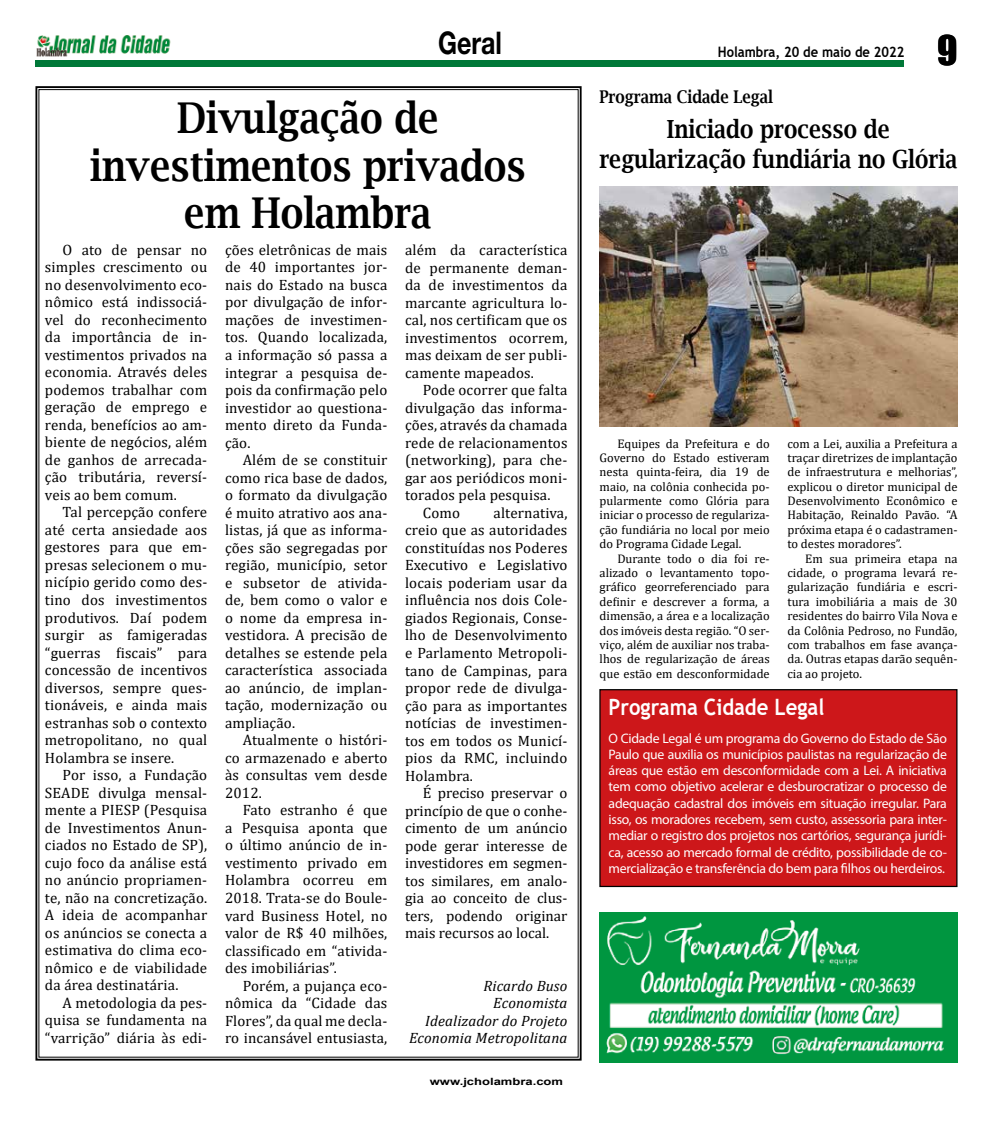
<style>
.page{position:relative;width:993px;height:1124px;background:#fff}
.page>*{position:absolute;margin:0;border:0;box-sizing:border-box;transform-origin:0 0}
.t1{font:600 42.5px/47.5px "Lucida Bright";color:#000;text-align:center;scale:.86 1}
.t2{font:37.5px "Impact";color:#000}
.t3{font:700 31.25px "Helvetica Neue";color:#000;scale:.8 1}
.t4{font:600 25px/30px "Lucida Bright";color:#000;text-align:center;scale:.86 1}
.t5{font:700 22.5px "Trebuchet MS";color:#fff;scale:.9 1}
.t6{font:600 17.5px "Lucida Bright";color:#000;scale:.86 1}
.t7{font:15px/17.5px "Cambria";letter-spacing:.01em;color:#000;text-align:justify}
.t8{font:italic 15px/17.5px "Cambria";letter-spacing:.01em;color:#000;text-align:right}
.t9{font:700 14.38px "Trebuchet MS";color:#000;scale:.9 1}
.t10{font:13.75px/16.2px "Myriad Pro";letter-spacing:-.02em;color:#fff;text-align:justify}
.t11{font:12.5px/14.4px "Cambria";color:#000;text-align:justify}
.t12{font:700 10px "Arial";color:#000;scale:1.3 1}
</style>
<div class="page">
<div style="left:35px;top:60px;width:869px;height:7px;background:#007838"></div>
<img style="left:36px;top:35px;width:135px;height:22px">
<div style="left:599px;top:689px;width:357px;height:197px;background:#cd171a"></div>
<div style="left:599px;top:689px;width:358px;height:197px;border:1px solid #000"></div>
<svg style="left:35px;top:86px;width:547px;height:975px"></svg>
<img style="left:599px;top:186px;width:358px;height:240px">
<img style="left:599px;top:912px;width:358px;height:150px">
<h3 class="t3" style="left:438px;top:24px;width:81px">Geral</h3>
<h1 class="t1" style="left:90px;top:94px;width:508px">Divulgação de investimentos privados em Holambra</h1>
<p class="t7" style="left:45px;top:241px;width:164px;text-indent:18px">O ato de pensar no simples crescimento ou no desenvolvimento eco&shy;nômico está indissociá&shy;vel do reconhecimento da importância de in&shy;vestimentos privados na economia. Através deles podemos trabalhar com geração de emprego e renda, benefícios ao am&shy;biente de negócios, além de ganhos de arrecada&shy;ção tributária, reversí&shy;veis ao bem comum.</p>
<p class="t7" style="left:45px;top:503px;width:164px;text-indent:18px">Tal percepção confere até certa ansiedade aos gestores para que em&shy;presas selecionem o mu&shy;nicípio gerido como des&shy;tino dos investimentos produtivos. Daí podem surgir as famigeradas “guerras fiscais” para concessão de incentivos diversos, sempre ques&shy;tionáveis, e ainda mais estranhas sob o contexto metropolitano, no qual Holambra se insere.</p>
<p class="t7" style="left:45px;top:766px;width:164px;text-indent:18px">Por isso, a Fundação SEADE divulga mensal&shy;mente a PIESP (Pesquisa de Investimentos Anun&shy;ciados no Estado de SP), cujo foco da análise está no anúncio propriamen&shy;te, não na concretização.<br>A ideia de acompanhar os anúncios se conecta a estimativa do clima eco&shy;nômico e de viabilidade da área destinatária.</p>
<p class="t7" style="left:45px;top:993px;width:164px;text-indent:18px">A metodologia da pes&shy;quisa se fundamenta na “varrição” diária às edi-</p>
<p class="t7" style="left:225px;top:241px;width:164px">ções eletrônicas de mais de 40 importantes jor&shy;nais do Estado na busca por divulgação de infor&shy;mações de investimen&shy;tos. Quando localizada, a informação só passa a integrar a pesquisa de&shy;pois da confirmação pelo investidor ao questiona&shy;mento direto da Funda&shy;ção.</p>
<p class="t7" style="left:225px;top:451px;width:164px;text-indent:18px">Além de se constituir como rica base de dados, o formato da divulgação é muito atrativo aos ana&shy;listas, já que as informa&shy;ções são segregadas por região, município, setor e subsetor de ativida&shy;de, bem como o valor e o nome da empresa in&shy;vestidora. A precisão de detalhes se estende pela característica associada ao anúncio, de implan&shy;tação, modernização ou ampliação.</p>
<p class="t7" style="left:225px;top:731px;width:164px;text-indent:18px">Atualmente o históri&shy;co armazenado e aberto às consultas vem desde 2012.</p>
<p class="t7" style="left:225px;top:801px;width:164px;text-indent:18px">Fato estranho é que a Pesquisa aponta que o último anúncio de in&shy;vestimento privado em Holambra ocorreu em 2018. Trata-se do Boule&shy;vard Business Hotel, no valor de R$ 40 milhões, classificado em “ativida&shy;des imobiliárias”.</p>
<p class="t7" style="left:225px;top:976px;width:164px;text-indent:18px">Porém, a pujança eco&shy;nômica da “Cidade das Flores”, da qual me decla&shy;ro incansável entusiasta,</p>
<p class="t7" style="left:405px;top:241px;width:164px">além da característica de permanente deman&shy;da de investimentos da marcante agricultura lo&shy;cal, nos certificam que os investimentos ocorrem, mas deixam de ser publi&shy;camente mapeados.</p>
<p class="t7" style="left:422px;top:381px;width:146px">Pode ocorrer que falta</p>
<p class="t7" style="left:405px;top:399px;width:164px">divulgação das informa-</p>
<p class="t7" style="left:405px;top:416px;width:164px">ções, através da chamada</p>
<p class="t7" style="left:405px;top:434px;width:164px">rede de relacionamentos</p>
<p class="t7" style="left:405px;top:451px;width:164px">(networking), para che-</p>
<p class="t7" style="left:405px;top:469px;width:164px">gar aos periódicos moni-</p>
<p class="t7" style="left:405px;top:486px;width:147px">torados pela pesquisa.</p>
<p class="t7" style="left:422px;top:504px;width:39px">Como</p>
<p class="t7" style="left:405px;top:504px;width:164px;text-indent:88px">alternativa, creio que as autoridades constituídas nos Poderes Executivo e Legislativo locais poderiam usar da influência nos dois Cole&shy;giados Regionais, Conse&shy;lho de Desenvolvimento e Parlamento Metropoli&shy;tano de Campinas, para propor rede de divulga&shy;ção para as importantes notícias de investimen&shy;tos em todos os Municí&shy;pios da RMC, incluindo Holambra.</p>
<p class="t7" style="left:405px;top:784px;width:164px;text-indent:18px">É preciso preservar o princípio de que o conhe&shy;cimento de um anúncio pode gerar interesse de investidores em segmen&shy;tos similares, em analo&shy;gia ao conceito de clus&shy;ters, podendo originar mais recursos ao local.</p>
<p class="t8" style="left:409px;top:976px;width:160px">Ricardo Buso<br>Economista<br>Idealizador do Projeto<br>Economia Metropolitana</p>
<p class="t12" style="left:429px;top:1074px;width:104px">www.jcholambra.com</p>
<p class="t9" style="left:717px;top:43px;width:209px">Holambra, 20 de maio de 2022</p>
<p class="t6" style="left:599px;top:87px;width:203px">Programa Cidade Legal</p>
<h2 class="t2" style="left:936px;top:21px;width:22px">9</h2>
<h3 class="t4" style="left:599px;top:114px;width:418px">Iniciado processo de regularização fundiária no Glória</h3>
<p class="t11" style="left:599px;top:436px;width:171px;text-indent:18px">Equipes da Prefeitura e do Governo do Estado estiveram nesta quinta-feira, dia 19 de maio, na colônia conhecida po&shy;pularmente como Glória para iniciar o processo de regulariza&shy;ção fundiária no local por meio do Programa Cidade Legal.</p>
<p class="t11" style="left:599px;top:551px;width:171px;text-indent:18px">Durante todo o dia foi re&shy;alizado o levantamento topo&shy;gráfico georreferenciado para definir e descrever a forma, a dimensão, a área e a localização dos imóveis desta região. “O ser&shy;viço, além de auxiliar nos traba&shy;lhos de regularização de áreas que estão em desconformidade</p>
<p class="t11" style="left:787px;top:436px;width:171px">com a Lei, auxilia a Prefeitura a traçar diretrizes de implantação de infraestrutura e melhorias”, explicou o diretor municipal de Desenvolvimento Econômico e Habitação, Reinaldo Pavão. “A próxima etapa é o cadastramen&shy;to destes moradores”.</p>
<p class="t11" style="left:787px;top:551px;width:171px;text-indent:18px">Em sua primeira etapa na cidade, o programa levará re&shy;gularização fundiária e escri&shy;tura imobiliária a mais de 30 residentes do bairro Vila Nova e da Colônia Pedroso, no Fundão, com trabalhos em fase avança&shy;da. Outras etapas darão sequên&shy;cia ao projeto.</p>
<h3 class="t5" style="left:608px;top:693px;width:241px">Programa Cidade Legal</h3>
<p class="t10" style="left:608px;top:729px;width:339px">O Cidade Legal é um programa do Governo do Estado de São Paulo que auxilia os municípios paulistas na regularização de áreas que estão em desconformidade com a Lei. A iniciativa tem como objetivo acelerar e desburocratizar o processo de adequação cadastral dos imóveis em situação irregular. Para isso, os moradores recebem, sem custo, assessoria para inter&shy;mediar o registro dos projetos nos cartórios, segurança jurídi&shy;ca, acesso ao mercado formal de crédito, possibilidade de co&shy;mercialização e transferência do bem para filhos ou herdeiros.</p>
</div>
